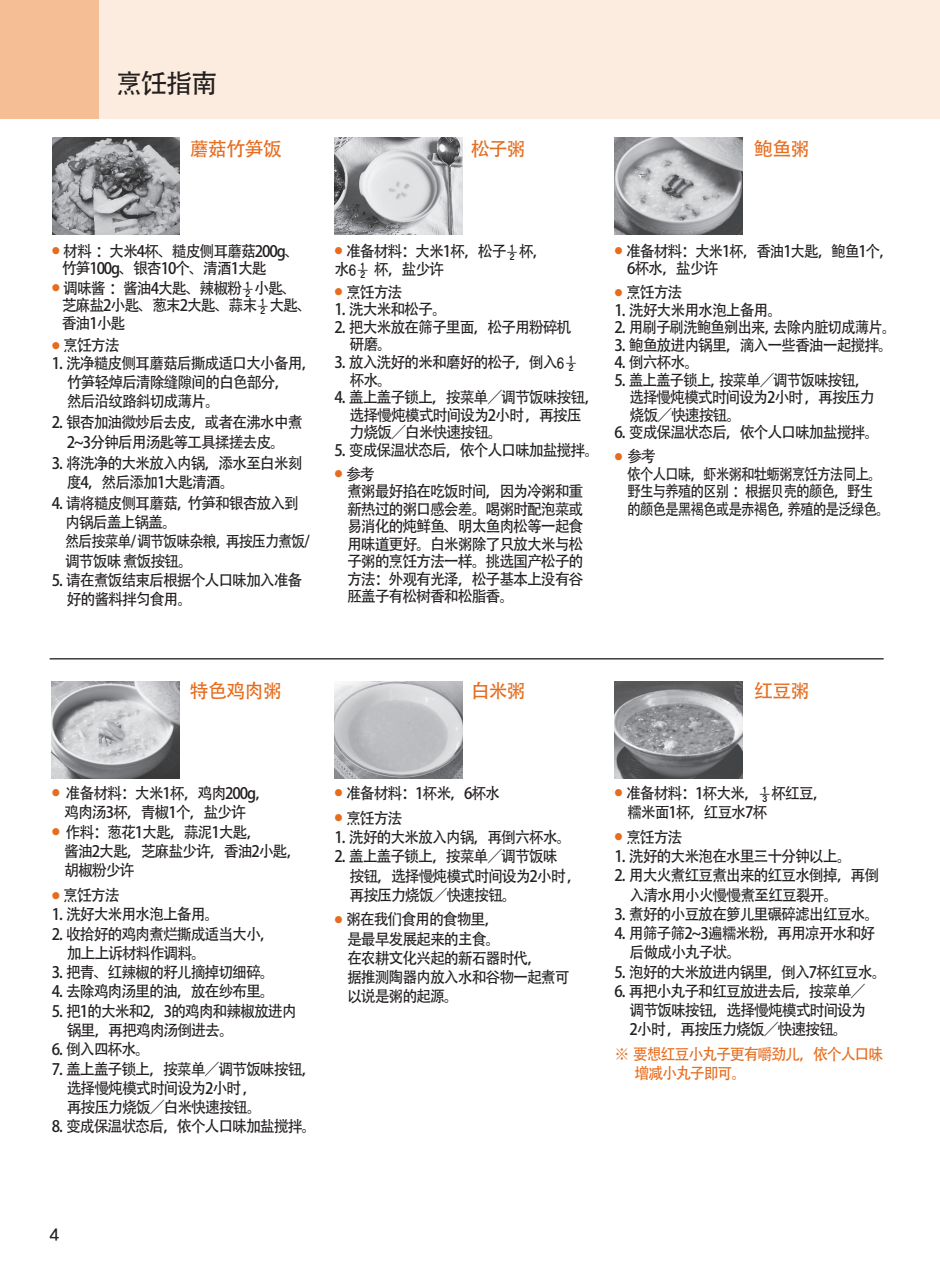
<style>
.page{position:relative;width:940px;height:1274px;background:#fff}
.page>*{position:absolute;margin:0;border:0;box-sizing:border-box;transform-origin:0 0}
.t1{font:26.25px "Adobe Heiti Std";color:#231f20}
.t2{font:19.25px "Adobe Heiti Std";letter-spacing:-.05em;color:#e66c1e}
.t3{font:17.5px "YDIYGO130 KSCPC EUC H";color:#231f20}
.t4{font:15.75px/19.2px "Adobe Heiti Std";letter-spacing:-.075em;color:#231f20;scale:.95 1}
.t5{font:15.75px/19.2px "Adobe Heiti Std";letter-spacing:-.075em;color:#e66c1e;scale:.95 1}
.s1{font-family:"YDIYGO130 KSCPC EUC H"}
</style>
<div class="page">
<div style="left:96px;top:0;width:843px;height:118px;background:#fcecdf"></div>
<div style="left:0;top:0;width:98px;height:118px;background:#f6be95"></div>
<hr style="left:50px;top:658px;width:833px;height:1px;background:#231f20">
<img style="left:334px;top:138px;width:128px;height:97px">
<img style="left:52px;top:138px;width:127px;height:97px">
<img style="left:614px;top:138px;width:128px;height:97px">
<img style="left:614px;top:681px;width:128px;height:97px">
<img style="left:52px;top:681px;width:128px;height:97px">
<img style="left:334px;top:681px;width:128px;height:97px">
<h1 class="t1" style="left:116px;top:67px;width:103px">烹饪指南</h1>
<p class="t2" style="left:189px;top:137px;width:94px">蘑菇竹笋饭</p>
<p class="t2" style="left:470px;top:137px;width:56px">松子粥</p>
<p class="t2" style="left:753px;top:137px;width:57px">鲍鱼粥</p>
<p class="t4" style="left:62px;top:243px;width:252px;line-height:17.5px;text-indent:-10px"><sup>●</sup> 材料 ：大米4杯、糙皮侧耳蘑菇200g、竹笋100g、银杏10个、清酒1大匙</p>
<p class="t4" style="left:62px;top:279px;width:265px;line-height:17.8px;text-indent:-10px"><sup>●</sup> 调味酱 ：酱油4大匙、辣椒粉<span class="s1">½</span>小匙、芝麻盐2小匙、葱末2大匙、蒜末<span class="s1">½</span>大匙、香油1小匙</p>
<p class="t4" style="left:52px;top:336px;width:73px"><sup>●</sup> 烹饪方法</p>
<p class="t4" style="left:67px;top:354px;width:264px;text-indent:-15px">1. 洗净糙皮侧耳蘑菇后撕成适口大小备用，竹笋轻焯后清除缝隙间的白色部分，<br>然后沿纹路斜切成薄片。</p>
<p class="t4" style="left:52px;top:413px;width:265px;text-align:center">2. 银杏加油微炒后去皮，或者在沸水中煮<br>2~3分钟后用汤匙等工具揉搓去皮。</p>
<p class="t4" style="left:67px;top:453px;width:250px;text-indent:-15px">3. 将洗净的大米放入内锅，添水至白米刻度4，然后添加1大匙清酒。</p>
<p class="t4" style="left:65px;top:494px;width:259px;text-indent:-13px">4. 请将糙皮侧耳蘑菇，竹笋和银杏放入到内锅后盖上锅盖。<br>然后按菜单/ 调节饭味杂粮，再按压力煮饭/调节饭味 煮饭按钮。</p>
<p class="t4" style="left:67px;top:571px;width:250px;text-indent:-15px">5. 请在煮饭结束后根据个人口味加入准备好的酱料拌匀食用。</p>
<p class="t4" style="left:334px;top:242px;width:226px;line-height:17.8px"><sup>●</sup> 准备材料：大米1杯，松子<span class="s1">½</span>杯，水<span class="s1">6½</span> 杯，盐少许</p>
<p class="t4" style="left:627px;top:243px;width:282px;line-height:17.5px;text-indent:-12px"><sup>●</sup> 准备材料：大米1杯，香油1大匙，鲍鱼1个，<br>6杯水，盐少许</p>
<p class="t4" style="left:334px;top:283px;width:73px"><sup>●</sup> 烹饪方法</p>
<p class="t4" style="left:334px;top:300px;width:120px">1. 洗大米和松子。</p>
<p class="t4" style="left:349px;top:319px;width:235px;line-height:17.5px;text-indent:-15px">2. 把大米放在筛子里面，松子用粉碎机研磨。</p>
<p class="t4" style="left:349px;top:353px;width:242px;line-height:17.8px;text-indent:-15px">3. 放入洗好的米和磨好的松子，倒入<span class="s1">6½</span>杯水。</p>
<p class="t4" style="left:349px;top:389px;width:264px;line-height:17.5px;text-indent:-15px">4. 盖上盖子锁上，按菜单／调节饭味按钮，选择慢炖模式时间设为2小时 ，再按压力烧饭／白米快速按钮。</p>
<p class="t4" style="left:334px;top:440px;width:280px">5. 变成保温状态后，依个人口味加盐搅拌。</p>
<p class="t4" style="left:347px;top:465px;width:250px;line-height:17.5px;text-indent:-12px"><sup>●</sup> 参考<br>煮粥最好掐在吃饭时间，因为冷粥和重新热过的粥口感会差。喝粥时配泡菜或易消化的炖鲜鱼、明太鱼肉松等一起食用味道更好。白米粥除了只放大米与松子粥的烹饪方法一样。挑选国产松子的方法：外观有光泽，松子基本上没有谷胚盖子有松树香和松脂香。</p>
<p class="t4" style="left:614px;top:283px;width:73px"><sup>●</sup> 烹饪方法</p>
<p class="t4" style="left:614px;top:301px;width:178px">1. 洗好大米用水泡上备用。</p>
<p class="t4" style="left:614px;top:318px;width:298px">2. 用刷子刷洗鲍鱼剜出来，去除内脏切成薄片。</p>
<p class="t4" style="left:614px;top:336px;width:295px">3. 鲍鱼放进内锅里，滴入一些香油一起搅拌。</p>
<p class="t4" style="left:614px;top:353px;width:91px">4. 倒六杯水。</p>
<p class="t4" style="left:629px;top:372px;width:259px;line-height:17.5px;text-indent:-15px">5. 盖上盖子锁上，按菜单／调节饭味按钮，选择慢炖模式时间设为2小时 ，再按压力烧饭／快速按钮。</p>
<p class="t4" style="left:614px;top:423px;width:280px">6. 变成保温状态后，依个人口味加盐搅拌。</p>
<p class="t4" style="left:627px;top:448px;width:278px;line-height:17.5px;text-indent:-12px"><sup>●</sup> 参考<br>依个人口味，虾米粥和牡蛎粥烹饪方法同上。野生与养殖的区别 ：根据贝壳的颜色，野生的颜色是黑褐色或是赤褐色，养殖的是泛绿色。</p>
<p class="t2" style="left:189px;top:679px;width:94px">特色鸡肉粥</p>
<p class="t2" style="left:470px;top:679px;width:56px">白米粥</p>
<p class="t2" style="left:753px;top:679px;width:57px">红豆粥</p>
<p class="t4" style="left:64px;top:784px;width:218px;text-indent:-12px"><sup>●</sup> 准备材料：大米1杯，鸡肉200g，鸡肉汤3杯，青椒1个，盐少许</p>
<p class="t4" style="left:64px;top:822px;width:251px;text-indent:-12px"><sup>●</sup> 作料：葱花1大匙，蒜泥1大匙，<br>酱油2大匙，芝麻盐少许，香油2小匙，胡椒粉少许</p>
<p class="t4" style="left:52px;top:886px;width:73px"><sup>●</sup> 烹饪方法</p>
<p class="t4" style="left:52px;top:905px;width:178px">1. 洗好大米用水泡上备用。</p>
<p class="t4" style="left:67px;top:924px;width:221px;text-indent:-15px">2. 收拾好的鸡肉煮烂撕成适当大小，加上上诉材料作调料。</p>
<p class="t4" style="left:52px;top:963px;width:236px">3. 把青、红辣椒的籽儿摘掉切细碎。</p>
<p class="t4" style="left:52px;top:982px;width:236px">4. 去除鸡肉汤里的油，放在纱布里。</p>
<p class="t4" style="left:67px;top:1001px;width:244px;text-indent:-15px">5. 把1的大米和2，3的鸡肉和辣椒放进内锅里，再把鸡肉汤倒进去。</p>
<p class="t4" style="left:52px;top:1040px;width:105px">6. 倒入四杯水。</p>
<p class="t4" style="left:67px;top:1059px;width:264px;text-indent:-15px">7. 盖上盖子锁上，按菜单／调节饭味按钮，选择慢炖模式时间设为2小时 ，<br>再按压力烧饭／白米快速按钮。</p>
<p class="t4" style="left:52px;top:1117px;width:280px">8. 变成保温状态后，依个人口味加盐搅拌。</p>
<p class="t4" style="left:334px;top:784px;width:176px"><sup>●</sup> 准备材料：1杯米，6杯水</p>
<p class="t4" style="left:614px;top:784px;width:226px"><sup>●</sup> 准备材料：1杯大米，<span class="s1">⅓</span>杯红豆，</p>
<p class="t4" style="left:334px;top:809px;width:73px"><sup>●</sup> 烹饪方法</p>
<p class="t4" style="left:627px;top:803px;width:149px">糯米面1杯，红豆水7杯</p>
<p class="t4" style="left:334px;top:828px;width:251px">1. 洗好的大米放入内锅，再倒六杯水。</p>
<p class="t4" style="left:349px;top:847px;width:246px;text-indent:-15px">2. 盖上盖子锁上，按菜单／调节饭味<br>按钮，选择慢炖模式时间设为2小时 ，再按压力烧饭／快速按钮。</p>
<p class="t4" style="left:347px;top:910px;width:236px;text-indent:-12px"><sup>●</sup> 粥在我们食用的食物里，<br>是最早发展起来的主食。<br>在农耕文化兴起的新石器时代，<br>据推测陶器内放入水和谷物一起煮可以说是粥的起源。</p>
<p class="t4" style="left:614px;top:827px;width:73px"><sup>●</sup> 烹饪方法</p>
<p class="t4" style="left:614px;top:847px;width:251px">1. 洗好的大米泡在水里三十分钟以上。</p>
<p class="t4" style="left:629px;top:866px;width:264px;text-indent:-15px">2. 用大火煮红豆煮出来的红豆水倒掉，再倒入清水用小火慢慢煮至红豆裂开。</p>
<p class="t4" style="left:614px;top:904px;width:280px">3. 煮好的小豆放在箩儿里碾碎滤出红豆水。</p>
<p class="t4" style="left:629px;top:924px;width:260px;text-indent:-15px">4. 用筛子筛2~3遍糯米粉，再用凉开水和好后做成小丸子状。</p>
<p class="t4" style="left:614px;top:962px;width:288px">5. 泡好的大米放进内锅里，倒入7杯红豆水。</p>
<p class="t4" style="left:629px;top:981px;width:250px;text-align:justify;text-indent:-15px">6. 再把小丸子和红豆放进去后，按菜单／调节饭味按钮，选择慢炖模式时间设为2小时 ，再按压力烧饭／快速按钮。</p>
<p class="t5" style="left:634px;top:1044px;width:263px;text-indent:-20px">※ 要想红豆小丸子更有嚼劲儿，依个人口味增减小丸子即可。</p>
<p class="t3" style="left:49px;top:1224px;width:12px">4</p>
</div>
